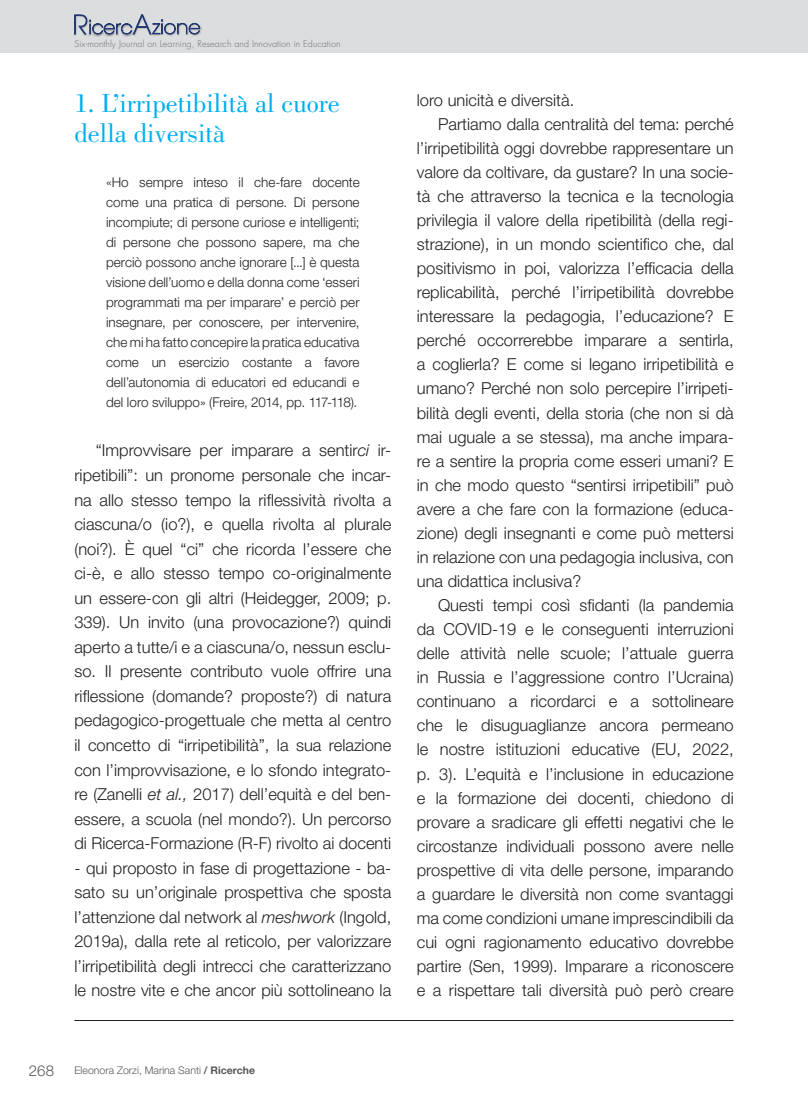
<style>
.page{position:relative;width:808px;height:1106px;background:#fff}
.page>*{position:absolute;margin:0;border:0;box-sizing:border-box;transform-origin:0 0}
.t1{font:27px/30.6px "Bodoni";color:#00aeef}
.t2{font:300 16.5px/24.6px "Helvetica Neue LT Std";color:#231f20;text-align:justify}
.t3{font:300 15px "Helvetica Neue LT Std";color:#57585a}
.t4{font:300 13.5px/20.1px "Helvetica Neue LT Std";color:#231f20;text-align:justify}
.t5{font:300 10.5px "Helvetica Neue LT Std";color:#57585a}
.t6{font:300 9px "Futura";letter-spacing:.01em;color:#6c6d70}
.s1{font-style:italic}
.s2{font-weight:500}
.s3{font-weight:700}
</style>
<div class="page">
<div style="left:0;top:0;width:808px;height:53px;background:#dcdddf"></div>
<div style="left:72px;top:14px;width:18px;height:23px;background:#231f20;opacity:.3"></div>
<div style="left:87px;top:18px;width:48px;height:19px;background:#231f20;opacity:.5"></div>
<div style="left:131px;top:13px;width:23px;height:24px;background:#231f20;opacity:.3"></div>
<div style="left:150px;top:18px;width:53px;height:19px;background:#231f20;opacity:.3"></div>
<svg style="left:74px;top:14px;width:126px;height:21px"></svg>
<hr style="left:74px;top:1020px;width:659px;height:1px;background:#231f20">
<p class="t6" style="left:74px;top:38px;width:268px">Six-monthly Journal on Learning, Research and Innovation in Education</p>
<h1 class="t1" style="left:74px;top:87px;width:267px">1. L’irripetibilità al cuore della diversità</h1>
<p class="t4" style="left:106px;top:172px;width:255px">«Ho sempre inteso il che-fare docente come una pratica di persone. Di persone incompiute; di persone curiose e intelligenti; di persone che possono sapere, ma che perciò possono anche ignorare [...] è questa visione dell’uomo e della donna come ‘esseri programmati ma per imparare’ e perciò per insegnare, per conoscere, per intervenire, che mi ha fatto concepire la pratica educativa come un esercizio costante a favore dell’autonomia di educatori ed educandi e del loro sviluppo» (Freire, 2014, pp. 117-118).</p>
<p class="t2" style="left:74px;top:438px;width:318px;text-indent:21px">“Improvvisare per imparare a sentir<span class="s1">ci</span> ir&shy;ripetibili”: un pronome personale che incar&shy;na allo stesso tempo la riflessività rivolta a ciascuna/o (io?), e quella rivolta al plurale (noi?). È quel “ci” che ricorda l’essere che ci-è, e allo stesso tempo co-originalmente un essere-con gli altri (Heidegger, 2009; p.<br>339). Un invito (una provocazione?) quindi aperto a tutte/i e a ciascuna/o, nessun esclu&shy;so. Il presente contributo vuole offrire una riflessione (domande? proposte?) di natura pedagogico-progettuale che metta al centro il concetto di “irripetibilità”, la sua relazione con l’improvvisazione, e lo sfondo integrato&shy;re (Zanelli <span class="s1">et al.,</span> 2017) dell’equità e del ben&shy;essere, a scuola (nel mondo?). Un percorso di Ricerca-Formazione (R-F) rivolto ai docenti</p>
<p class="t2" style="left:74px;top:855px;width:318px">- qui proposto in fase di progettazione - ba&shy;sato su un’originale prospettiva che sposta l’attenzione dal network al <span class="s1">meshwork</span> (Ingold, 2019a), dalla rete al reticolo, per valorizzare l’irripetibilità degli intrecci che caratterizzano le nostre vite e che ancor più sottolineano la</p>
<p class="t2" style="left:417px;top:87px;width:159px">loro unicità e diversità.</p>
<p class="t2" style="left:438px;top:111px;width:297px">Partiamo dalla centralità del tema: perché</p>
<p class="t2" style="left:417px;top:135px;width:318px">l’irripetibilità oggi dovrebbe rappresentare un</p>
<p class="t2" style="left:417px;top:159px;width:318px">valore da coltivare, da gustare? In una socie-</p>
<p class="t2" style="left:417px;top:183px;width:318px">tà che attraverso la tecnica e la tecnologia</p>
<p class="t2" style="left:417px;top:207px;width:318px">privilegia il valore della ripetibilità (della regi-</p>
<p class="t2" style="left:417px;top:231px;width:318px">strazione), in un mondo scientifico che, dal</p>
<p class="t2" style="left:417px;top:255px;width:318px">positivismo in poi, valorizza l’efficacia della</p>
<p class="t2" style="left:417px;top:280px;width:318px">replicabilità, perché l’irripetibilità dovrebbe</p>
<p class="t2" style="left:417px;top:304px;width:318px">interessare la pedagogia, l’educazione? E</p>
<p class="t2" style="left:417px;top:328px;width:318px">perché occorrerebbe imparare a sentirla,</p>
<p class="t2" style="left:417px;top:352px;width:318px">a coglierla? E come si legano irripetibilità e</p>
<p class="t2" style="left:417px;top:376px;width:318px">umano? Perché non solo percepire l’irripeti-</p>
<p class="t2" style="left:417px;top:400px;width:318px">bilità degli eventi, della storia (che non si dà</p>
<p class="t2" style="left:417px;top:424px;width:318px">mai uguale a se stessa), ma anche impara-</p>
<p class="t2" style="left:417px;top:448px;width:318px">re a sentire la propria come esseri umani? E</p>
<p class="t2" style="left:417px;top:472px;width:318px">in che modo questo “sentirsi irripetibili” può</p>
<p class="t2" style="left:417px;top:496px;width:318px">avere a che fare con la formazione (educa-</p>
<p class="t2" style="left:417px;top:520px;width:318px">zione) degli insegnanti e come può mettersi</p>
<p class="t2" style="left:417px;top:544px;width:318px">in relazione con una pedagogia inclusiva, con</p>
<p class="t2" style="left:417px;top:568px;width:166px">una didattica inclusiva?</p>
<p class="t2" style="left:438px;top:592px;width:297px">Questi tempi così sfidanti (la pandemia</p>
<p class="t2" style="left:417px;top:616px;width:318px">da COVID-19 e le conseguenti interruzioni</p>
<p class="t2" style="left:417px;top:640px;width:318px">delle attività nelle scuole; l’attuale guerra</p>
<p class="t2" style="left:417px;top:664px;width:318px">in Russia e l’aggressione contro l’Ucraina)</p>
<p class="t2" style="left:417px;top:689px;width:318px">continuano a ricordarci e a sottolineare</p>
<p class="t2" style="left:417px;top:713px;width:318px">che le disuguaglianze ancora permeano</p>
<p class="t2" style="left:417px;top:737px;width:318px">le nostre istituzioni educative (EU, 2022,</p>
<p class="t2" style="left:417px;top:761px;width:318px">p. 3). L’equità e l’inclusione in educazione</p>
<p class="t2" style="left:417px;top:785px;width:318px">e la formazione dei docenti, chiedono di</p>
<p class="t2" style="left:417px;top:809px;width:318px">provare a sradicare gli effetti negativi che le</p>
<p class="t2" style="left:417px;top:833px;width:318px">circostanze individuali possono avere nelle</p>
<p class="t2" style="left:417px;top:857px;width:318px">prospettive di vita delle persone, imparando</p>
<p class="t2" style="left:417px;top:881px;width:318px">a guardare le diversità non come svantaggi</p>
<p class="t2" style="left:417px;top:905px;width:318px">ma come condizioni umane imprescindibili da</p>
<p class="t2" style="left:417px;top:929px;width:318px">cui ogni ragionamento educativo dovrebbe</p>
<p class="t2" style="left:417px;top:953px;width:318px">partire (Sen, 1999). Imparare a riconoscere</p>
<p class="t2" style="left:417px;top:977px;width:318px">e a rispettare tali diversità può però creare</p>
<p class="t3" style="left:29px;top:1061px;width:27px">268</p>
<p class="t5" style="left:74px;top:1063px;width:182px">Eleonora Zorzi, Marina Santi <span class="s2">/</span> <span class="s3">Ricerche</span></p>
</div>
